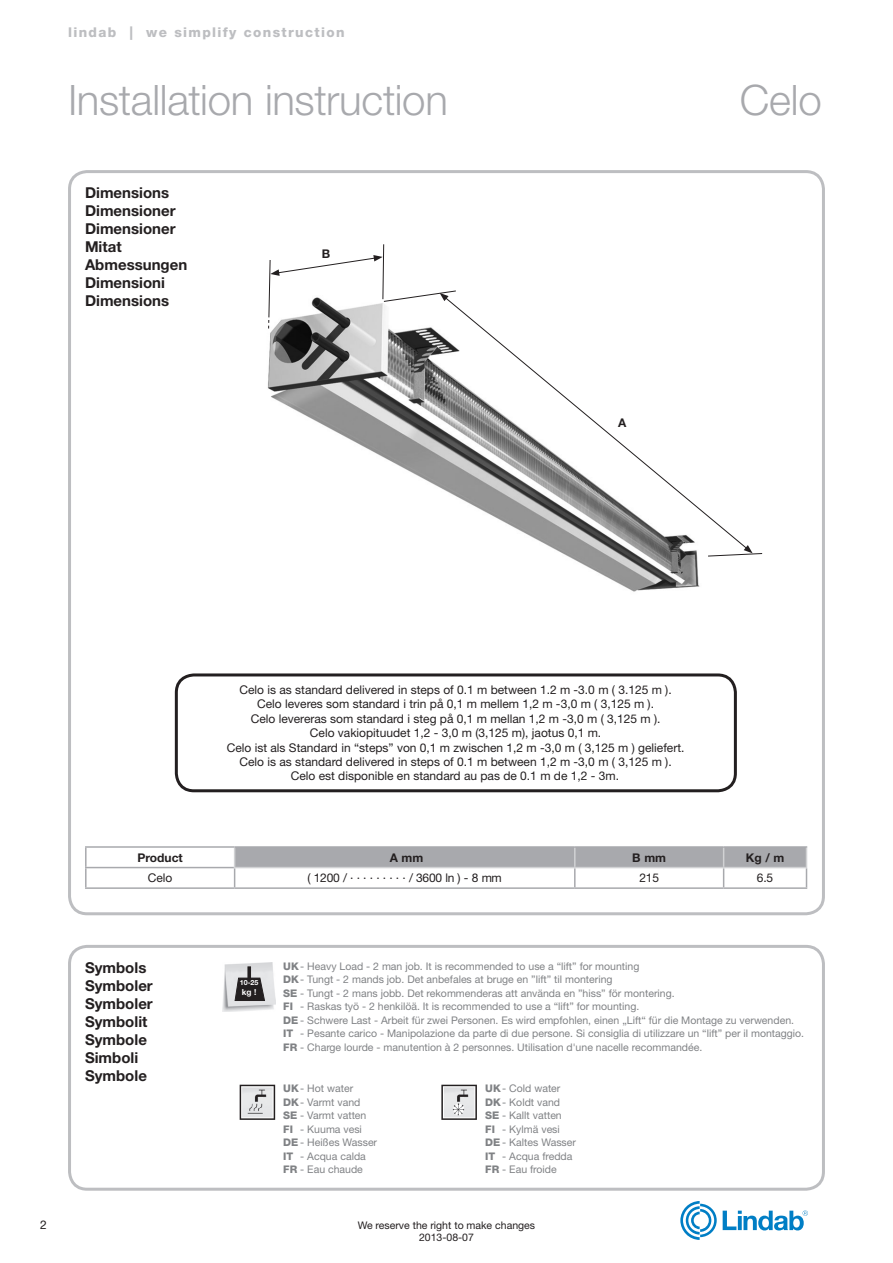
<style>
.page{position:relative;width:893px;height:1263px;background:#fff}
.page>*{position:absolute;margin:0;border:0;box-sizing:border-box;transform-origin:0 0}
.t1{font:300 42px "Helvetica Neue LT Pro";letter-spacing:-.01em;color:#a8a9ad}
.Mellemrubrik{font:700 15px "Helvetica Neue LT Pro";color:#231f20}
.t2{font:800 13.5px "Helvetica Neue LT Pro";letter-spacing:.1em;color:#bdbec1}
.text_fram_black{font:12px "Helvetica Neue LT Pro";color:#231f20}
.Mellemrubrik-2{font:12px "Helvetica Neue LT Pro";letter-spacing:-.02em;color:#231f20}
.text_bold{font:700 12px "Helvetica Neue LT Pro";color:#231f20}
.side_number{font:12px "Helvetica Neue LT Pro";color:#231f20}
.t3{font:10.5px "Helvetica Neue LT Pro";color:#808285}
.t4{font:10.5px/12.6px "Helvetica Neue LT Pro";color:#231f20;text-align:center}
.t5{font:700 8.25px "Helvetica Neue";color:#fff}
.t6{font:700 7.05px "Helvetica Neue";color:#fff}
.s1{font-weight:800}
</style>
<div class="page">
<svg style="left:723px;top:1210px;width:85px;height:20px"></svg>
<svg style="left:680px;top:1201px;width:37px;height:39px"></svg>
<div style="left:68px;top:945px;width:757px;height:246px;border:3px solid #bdbec1;border-radius:18px"></div>
<div style="left:68px;top:170px;width:757px;height:745px;border:3px solid #bdbec1;border-radius:18px"></div>
<img style="left:267px;top:328px;width:451px;height:264px">
<svg style="left:240px;top:1085px;width:35px;height:35px"></svg>
<svg style="left:441px;top:1085px;width:36px;height:35px"></svg>
<img style="left:223px;top:962px;width:52px;height:49px">
<svg style="left:234px;top:977px;width:31px;height:24px"></svg>
<hr style="left:248px;top:966px;width:3px;height:17px;background:#231f20">
<svg style="left:444px;top:306px;width:300px;height:244px"></svg>
<svg style="left:708px;top:545px;width:54px;height:11px"></svg>
<svg style="left:268px;top:244px;width:188px;height:84px"></svg>
<hr style="left:85px;top:846px;width:150px;height:2px;background:#a8a9ad">
<hr style="left:85px;top:867px;width:149px;height:1px;background:#a8a9ad">
<svg style="left:85px;top:848px;width:2px;height:39px"></svg>
<hr style="left:85px;top:887px;width:150px;height:2px;background:#a8a9ad">
<hr style="left:235px;top:887px;width:340px;height:2px;background:#a8a9ad">
<hr style="left:575px;top:887px;width:149px;height:2px;background:#a8a9ad">
<hr style="left:724px;top:887px;width:83px;height:2px;background:#a8a9ad">
<hr style="left:235px;top:846px;width:340px;height:2px;background:#a8a9ad">
<hr style="left:575px;top:846px;width:149px;height:2px;background:#a8a9ad">
<hr style="left:724px;top:846px;width:83px;height:2px;background:#a8a9ad">
<svg style="left:234px;top:847px;width:573px;height:40px"></svg>
<div style="left:175px;top:673px;width:562px;height:119px;border:3px solid #231f20;border-radius:18px"></div>
<p class="t2" style="left:68px;top:25px;width:278px">lindab | we simplify construction</p>
<h1 class="t1" style="left:68px;top:74px;width:381px">Installation instruction</h1>
<h1 class="t1" style="left:740px;top:74px;width:83px">Celo</h1>
<p class="Mellemrubrik" style="left:85px;top:183px;width:86px">Dimensions</p>
<p class="Mellemrubrik" style="left:85px;top:201px;width:92px">Dimensioner</p>
<p class="Mellemrubrik" style="left:85px;top:219px;width:92px">Dimensioner</p>
<p class="Mellemrubrik" style="left:85px;top:237px;width:38px">Mitat</p>
<p class="Mellemrubrik" style="left:85px;top:255px;width:104px">Abmessungen</p>
<p class="Mellemrubrik" style="left:85px;top:273px;width:81px">Dimensioni</p>
<p class="Mellemrubrik" style="left:85px;top:291px;width:86px">Dimensions</p>
<p class="text_bold" style="left:322px;top:246px;width:10px">B</p>
<p class="text_bold" style="left:618px;top:415px;width:10px">A</p>
<p class="side_number" style="left:40px;top:1217px;width:8px">2</p>
<p class="text_fram_black" style="left:239px;top:682px;width:434px">Celo is as standard delivered in steps of 0.1 m between 1.2 m -3.0 m ( 3.125 m ).</p>
<p class="text_fram_black" style="left:257px;top:697px;width:398px">Celo leveres som standard i trin på 0,1 m mellem 1,2 m -3,0 m ( 3,125 m ).</p>
<p class="text_fram_black" style="left:251px;top:711px;width:411px">Celo levereras som standard i steg på 0,1 m mellan 1,2 m -3,0 m ( 3,125 m ).</p>
<p class="text_fram_black" style="left:310px;top:725px;width:293px">Celo vakiopituudet 1,2 - 3,0 m (3,125 m), jaotus 0,1 m.</p>
<p class="text_fram_black" style="left:227px;top:740px;width:459px">Celo ist als Standard in “steps” von 0,1 m zwischen 1,2 m -3,0 m ( 3,125 m ) geliefert.</p>
<p class="text_fram_black" style="left:239px;top:754px;width:434px">Celo is as standard delivered in steps of 0.1 m between 1,2 m -3,0 m ( 3,125 m ).</p>
<p class="text_fram_black" style="left:291px;top:769px;width:330px">Celo est disponible en standard au pas de 0.1 m de 1,2 - 3m.</p>
<p class="text_bold" style="left:138px;top:850px;width:47px">Product</p>
<p class="text_bold" style="left:390px;top:850px;width:35px">A mm</p>
<p class="text_bold" style="left:632px;top:850px;width:35px">B mm</p>
<p class="text_bold" style="left:746px;top:850px;width:40px">Kg / m</p>
<p class="Mellemrubrik-2" style="left:148px;top:870px;width:26px">Celo</p>
<p class="Mellemrubrik-2" style="left:308px;top:870px;width:196px">( 1200 / ∙ ∙ ∙ ∙ ∙ ∙ ∙ ∙ ∙ / 3600 ln ) - 8 mm</p>
<p class="Mellemrubrik-2" style="left:639px;top:870px;width:21px">215</p>
<p class="Mellemrubrik-2" style="left:757px;top:870px;width:18px">6.5</p>
<p class="Mellemrubrik" style="left:85px;top:958px;width:63px">Symbols</p>
<p class="Mellemrubrik" style="left:85px;top:976px;width:69px">Symboler</p>
<p class="Mellemrubrik" style="left:85px;top:994px;width:69px">Symboler</p>
<p class="Mellemrubrik" style="left:85px;top:1012px;width:64px">Symbolit</p>
<p class="Mellemrubrik" style="left:85px;top:1030px;width:63px">Symbole</p>
<p class="Mellemrubrik" style="left:85px;top:1048px;width:55px">Simboli</p>
<p class="Mellemrubrik" style="left:85px;top:1066px;width:63px">Symbole</p>
<p class="t6" style="left:240px;top:978px;width:20px">10-25</p>
<p class="t5" style="left:242px;top:987px;width:16px">kg !</p>
<p class="t3" style="left:283px;top:959px;width:358px"><span class="s1">UK</span>- Heavy Load - 2 man job. It is recommended to use a “lift” for mounting</p>
<p class="t3" style="left:283px;top:973px;width:331px"><span class="s1">DK</span>- Tungt - 2 mands job. Det anbefales at bruge en ”lift” til montering</p>
<p class="t3" style="left:283px;top:986px;width:393px"><span class="s1">SE</span> - Tungt - 2 mans jobb. Det rekommenderas att använda en ”hiss” för montering.</p>
<p class="t3" style="left:283px;top:1000px;width:358px"><span class="s1">FI</span> - Raskas työ - 2 henkilöä. It is recommended to use a “lift” for mounting.</p>
<p class="t3" style="left:283px;top:1013px;width:512px"><span class="s1">DE</span> - Schwere Last - Arbeit für zwei Personen. Es wird empfohlen, einen „Lift“ für die Montage zu verwenden.</p>
<p class="t3" style="left:283px;top:1027px;width:522px"><span class="s1">IT</span> - Pesante carico - Manipolazione da parte di due persone. Si consiglia di utilizzare un “lift” per il montaggio.</p>
<p class="t3" style="left:283px;top:1040px;width:420px"><span class="s1">FR</span> - Charge lourde - manutention à 2 personnes. Utilisation d'une nacelle recommandée.</p>
<p class="t3" style="left:283px;top:1082px;width:71px"><span class="s1">UK</span>- Hot water</p>
<p class="t3" style="left:283px;top:1095px;width:79px"><span class="s1">DK</span>- Varmt vand</p>
<p class="t3" style="left:283px;top:1109px;width:85px"><span class="s1">SE</span> - Varmt vatten</p>
<p class="t3" style="left:283px;top:1122px;width:80px"><span class="s1">FI</span> - Kuuma vesi</p>
<p class="t3" style="left:283px;top:1136px;width:95px"><span class="s1">DE</span> - Heißes Wasser</p>
<p class="t3" style="left:283px;top:1149px;width:84px"><span class="s1">IT</span> - Acqua calda</p>
<p class="t3" style="left:283px;top:1163px;width:81px"><span class="s1">FR</span> - Eau chaude</p>
<p class="t3" style="left:485px;top:1082px;width:77px"><span class="s1">UK</span>- Cold water</p>
<p class="t3" style="left:485px;top:1095px;width:76px"><span class="s1">DK</span>- Koldt vand</p>
<p class="t3" style="left:485px;top:1109px;width:78px"><span class="s1">SE</span> - Kallt vatten</p>
<p class="t3" style="left:485px;top:1122px;width:76px"><span class="s1">FI</span> - Kylmä vesi</p>
<p class="t3" style="left:485px;top:1136px;width:92px"><span class="s1">DE</span> - Kaltes Wasser</p>
<p class="t3" style="left:485px;top:1149px;width:89px"><span class="s1">IT</span> - Acqua fredda</p>
<p class="t3" style="left:485px;top:1163px;width:73px"><span class="s1">FR</span> - Eau froide</p>
<p class="t4" style="left:358px;top:1218px;width:179px">We reserve the right to make changes<br>2013-08-07</p>
</div>
